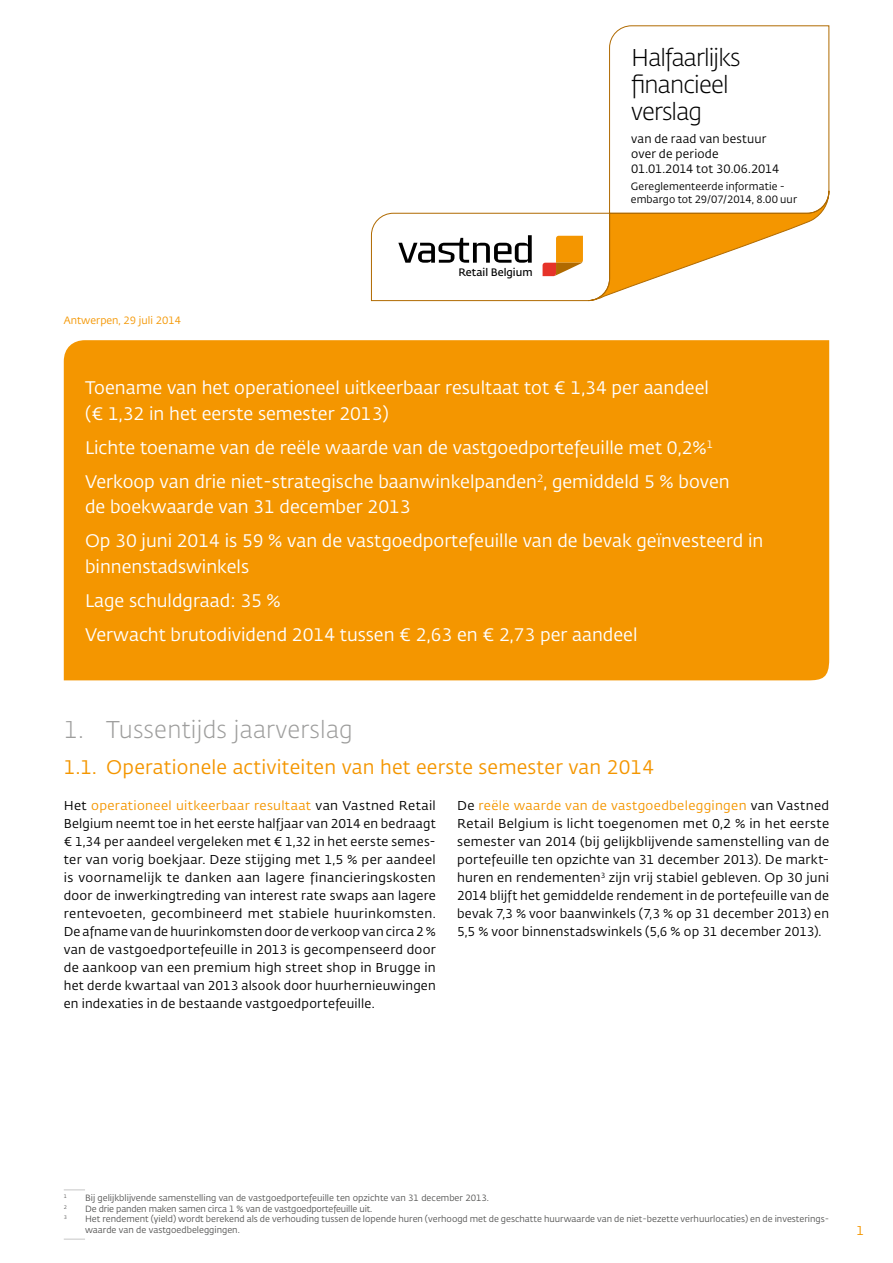
<style>
.page{position:relative;width:893px;height:1263px;background:#fff}
.page>*{position:absolute;margin:0;border:0;box-sizing:border-box;transform-origin:0 0}
.t1{font:300 24px/27px "Fedra Sans Std";letter-spacing:-.035em;color:#000}
.t2{font:300 24px "Fedra Sans Std";letter-spacing:.01em;color:#9d9d9c}
.t3{font:19.5px "Fedra Sans Std";letter-spacing:.01em;color:#f49600}
.t4{font:18px/34px "Fedra Sans Std";color:#fff}
.t5{font:12.75px/18px "Fedra Sans Std";letter-spacing:.02em;color:#000;text-align:justify}
.t6{font:12.75px "Fedra Sans Std";color:#f49600}
.t7{font:12px/15px "Fedra Sans Std";letter-spacing:.015em;color:#000}
.t8{font:600 10.65px "Fedra Sans Std";color:#000}
.t9{font:10.5px/13.5px "Fedra Sans Std";letter-spacing:.01em;color:#000}
.t10{font:10.5px "Fedra Sans Std";color:#f49600}
.t11{font:9px/10.8px "Fedra Sans Std";color:#575756}
.t12{font:5.25px "Fedra Sans Std";color:#575756}
.s1{color:#f49600}
</style>
<div class="page">
<svg style="left:371px;top:25px;width:459px;height:276px"></svg>
<div style="left:64px;top:340px;width:765px;height:340px;background:#f49600"></div>
<svg style="left:64px;top:1189px;width:21px;height:1px"></svg>
<svg style="left:64px;top:1239px;width:21px;height:1px"></svg>
<h1 class="t1" style="left:631px;top:45px;width:111px">Halfaarlijks financieel verslag</h1>
<p class="t7" style="left:631px;top:131px;width:150px">van de raad van bestuur over de periode<br>01.01.2014 tot 30.06.2014</p>
<p class="t10" style="left:64px;top:314px;width:119px">Antwerpen, 29 juli 2014</p>
<p class="t8" style="left:458px;top:266px;width:76px">Retail Belgium</p>
<p class="t9" style="left:631px;top:179px;width:168px">Gereglementeerde informatie - embargo tot 29/07/2014, 8.00 uur</p>
<h3 class="t4" style="left:85px;top:375px;width:625px;line-height:25.5px">Toename van het operationeel uitkeerbaar resultaat tot € 1,34 per aandeel (€ 1,32 in het eerste semester 2013)</h3>
<h3 class="t4" style="left:85px;top:430px;width:646px">Lichte toename van de reële waarde van de vastgoedportefeuille met 0,2%<sup>1<br></sup>Verkoop van drie niet-strategische baanwinkelpanden<sup>2</sup>, gemiddeld 5 % boven</h3>
<h3 class="t4" style="left:85px;top:490px;width:680px">de boekwaarde van 31 december 2013<br>Op 30 juni 2014 is 59 % van de vastgoedportefeuille van de bevak geïnvesteerd in</h3>
<h3 class="t4" style="left:85px;top:549px;width:554px">binnenstadswinkels<br>Lage schuldgraad: 35 %<br>Verwacht brutodividend 2014 tussen € 2,63 en € 2,73 per aandeel</h3>
<h1 class="t2" style="left:64px;top:715px;width:291px">1. Tussentijds jaarverslag</h1>
<h2 class="t3" style="left:64px;top:755px;width:592px">1.1. Operationele activiteiten van het eerste semester van 2014</h2>
<p class="t5" style="left:64px;top:797px;width:374px">Het <span class="s1">operationeel uitkeerbaar resultaat</span> van Vastned Retail Belgium neemt toe in het eerste halfjaar van 2014 en bedraagt € 1,34 per aandeel vergeleken met € 1,32 in het eerste semes&shy;ter van vorig boekjaar. Deze stijging met 1,5 % per aandeel is voornamelijk te danken aan lagere financieringskosten door de inwerkingtreding van interest rate swaps aan lagere rentevoeten, gecombineerd met stabiele huurinkomsten.<br>De afname van de huurinkomsten door de verkoop van circa 2 % van de vastgoedportefeuille in 2013 is gecompenseerd door de aankoop van een premium high street shop in Brugge in het derde kwartaal van 2013 alsook door huurhernieuwingen en indexaties in de bestaande vastgoedportefeuille.</p>
<p class="t5" style="left:457px;top:797px;width:374px;text-align:left">De <span class="s1">reële waarde van de vastgoedbeleggingen</span> van Vastned Retail Belgium is licht toegenomen met 0,2 % in het eerste semester van 2014 (bij gelijkblijvende samenstelling van de portefeuille ten opzichte van 31 december 2013). De markt&shy;huren en rendementen<sup>3</sup> zijn vrij stabiel gebleven. Op 30 juni 2014 blijft het gemiddelde rendement in de portefeuille van de bevak 7,3 % voor baanwinkels (7,3 % op 31 december 2013) en 5,5 % voor binnenstadswinkels (5,6 % op 31 december 2013).</p>
<p class="t12" style="left:64px;top:1193px;width:5px">1</p>
<p class="t11" style="left:85px;top:1192px;width:405px">Bij gelijkblijvende samenstelling van de vastgoedportefeuille ten opzichte van 31 december 2013.</p>
<p class="t12" style="left:64px;top:1203px;width:5px">2</p>
<p class="t11" style="left:85px;top:1203px;width:289px">De drie panden maken samen circa 1 % van de vastgoedportefeuille uit.</p>
<p class="t12" style="left:64px;top:1214px;width:5px">3</p>
<p class="t11" style="left:85px;top:1214px;width:746px">Het rendement (yield) wordt berekend als de verhouding tussen de lopende huren (verhoogd met de geschatte huurwaarde van de niet-bezette verhuurlocaties) en de investerings&shy;waarde van de vastgoedbeleggingen.</p>
<p class="t6" style="left:857px;top:1222px;width:9px">1</p>
</div>
